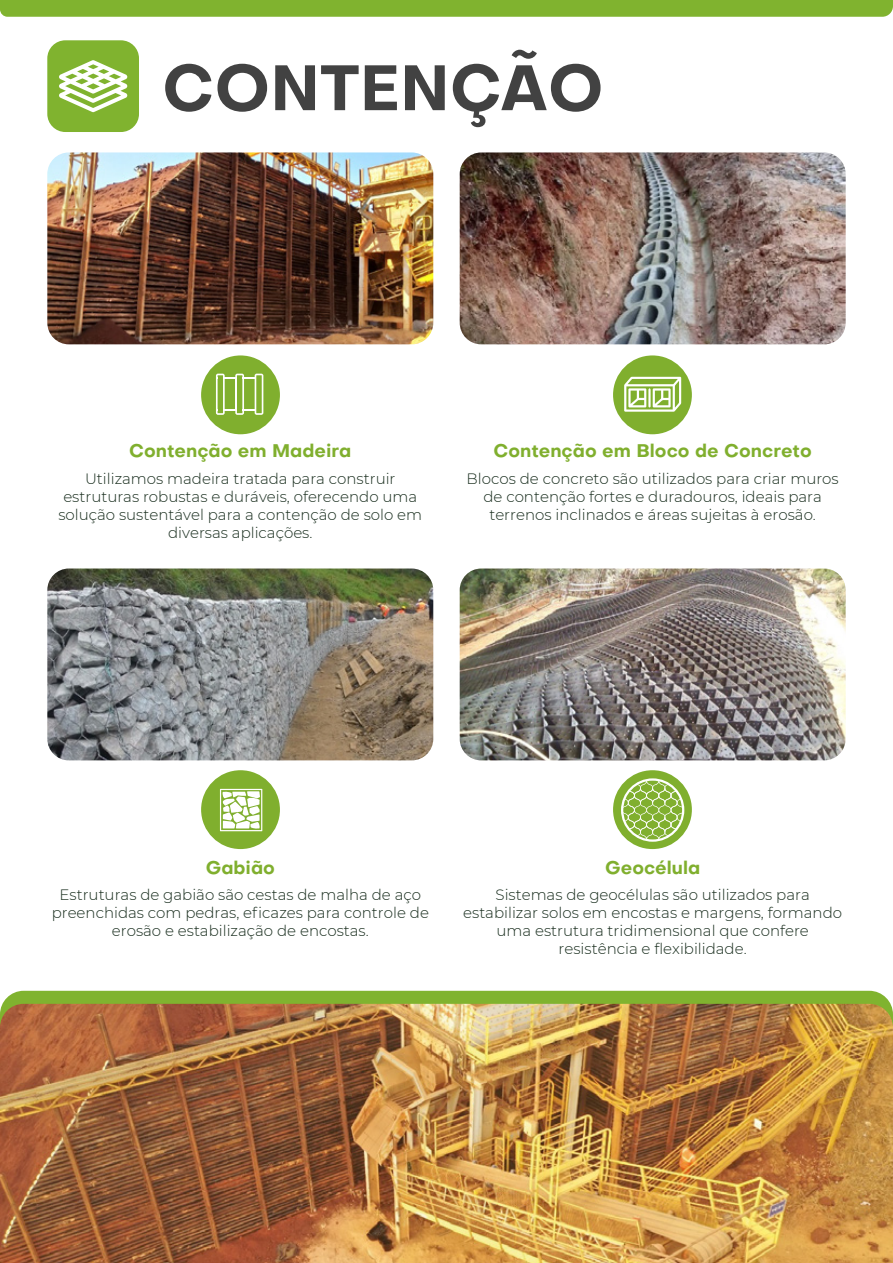
<style>
.page{position:relative;width:893px;height:1263px;background:#fff}
.page>*{position:absolute;margin:0;border:0;box-sizing:border-box;transform-origin:0 0}
.t1{font:700 63px "Objective";color:#424242}
.t2{font:700 18px "Objective";color:#80af2e}
.t3{font:300 15px/18px "Montserrat";color:#162b1b;text-align:center}
</style>
<div class="page">
<div style="left:201px;top:770px;width:79px;height:79px;background:#80af2e;border-radius:50%"></div>
<div style="left:613px;top:770px;width:79px;height:79px;background:#80af2e;border-radius:50%"></div>
<div style="left:201px;top:355px;width:79px;height:79px;background:#80af2e;border-radius:50%"></div>
<div style="left:613px;top:355px;width:79px;height:79px;background:#80af2e;border-radius:50%"></div>
<svg style="left:2px;top:991px;width:889px;height:13px;background:#82b332"></svg>
<div style="left:0;top:0;width:893px;height:17px;background:#80b32f"></div>
<img style="left:47px;top:152px;width:386px;height:192px">
<img style="left:460px;top:152px;width:386px;height:192px">
<svg style="left:624px;top:377px;width:57px;height:35px"></svg>
<img style="left:47px;top:568px;width:386px;height:192px">
<img style="left:460px;top:568px;width:386px;height:192px">
<img style="left:0;top:1004px;width:893px;height:259px">
<div style="left:47px;top:40px;width:92px;height:92px;background:#80b32f;border-radius:18px"></div>
<svg style="left:59px;top:60px;width:68px;height:52px"></svg>
<svg style="left:216px;top:374px;width:47px;height:41px"></svg>
<svg style="left:621px;top:778px;width:63px;height:64px"></svg>
<svg style="left:220px;top:789px;width:42px;height:42px"></svg>
<h1 class="t1" style="left:162px;top:43px;width:443px">CONTENÇÃO</h1>
<p class="t2" style="left:129px;top:438px;width:224px">Contenção em Madeira</p>
<p class="t3" style="left:58px;top:469px;width:365px">Utilizamos madeira tratada para construir estruturas robustas e duráveis, oferecendo uma solução sustentável para a contenção de solo em diversas aplicações.</p>
<p class="t2" style="left:493px;top:438px;width:320px">Contenção em Bloco de Concreto</p>
<p class="t3" style="left:467px;top:469px;width:374px">Blocos de concreto são utilizados para criar muros de contenção fortes e duradouros, ideais para terrenos inclinados e áreas sujeitas à erosão.</p>
<p class="t2" style="left:206px;top:854px;width:71px">Gabião</p>
<p class="t3" style="left:52px;top:885px;width:379px">Estruturas de gabião são cestas de malha de aço preenchidas com pedras, eficazes para controle de erosão e estabilização de encostas.</p>
<p class="t2" style="left:605px;top:854px;width:97px">Geocélula</p>
<p class="t3" style="left:463px;top:885px;width:380px">Sistemas de geocélulas são utilizados para estabilizar solos em encostas e margens, formando uma estrutura tridimensional que confere resistência e flexibilidade.</p>
</div>
